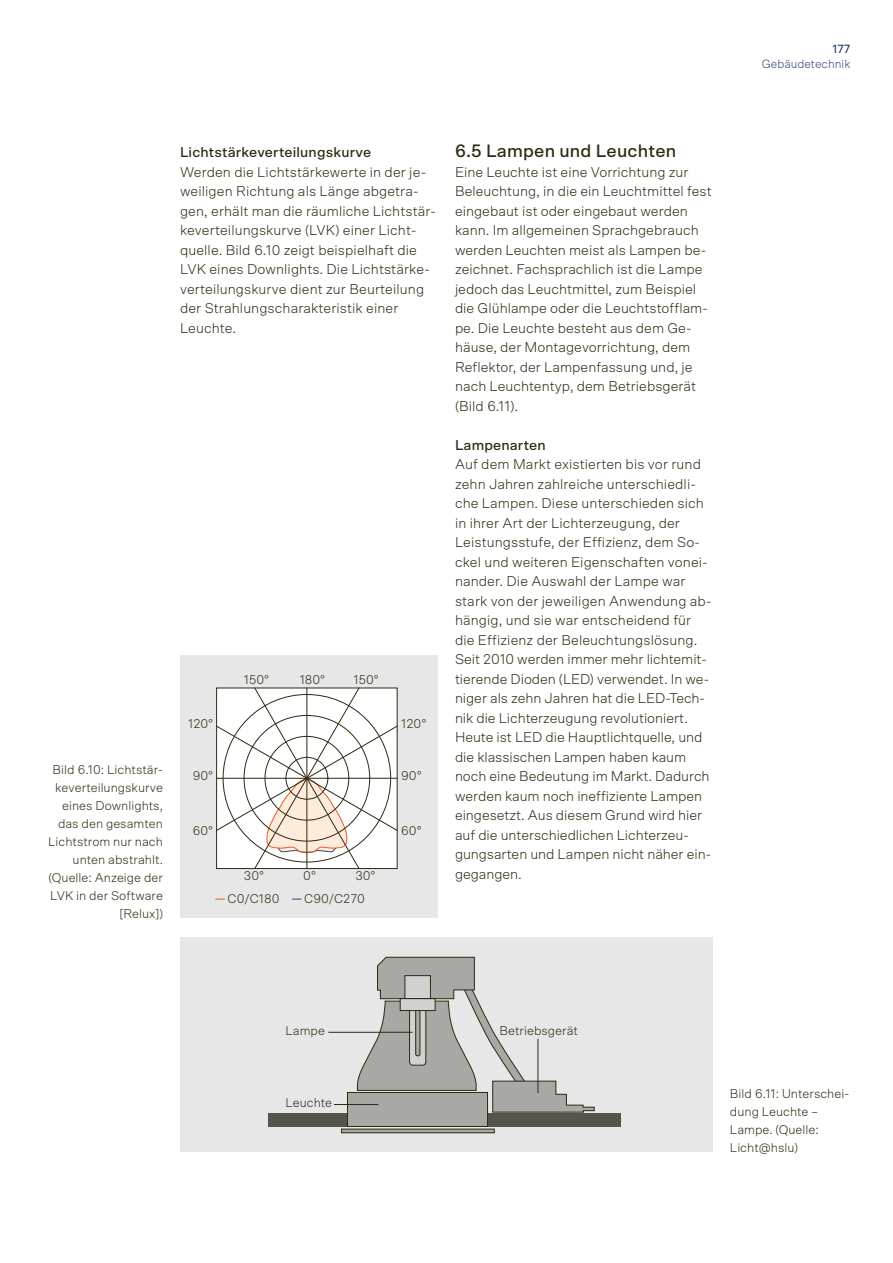
<style>
.page{position:relative;width:893px;height:1263px;background:#fff}
.page>*{position:absolute;margin:0;border:0;box-sizing:border-box;transform-origin:0 0}
.t1{font:500 18px "Scto Grotesk A";letter-spacing:.01em;color:#2f2912}
.t2{font:300 14.25px/19.5px "Scto Grotesk A";color:#2f2912}
.t3{font:500 14.25px "Scto Grotesk A";letter-spacing:.01em;color:#2f2912}
.t4{font:300 12.75px/18px "Scto Grotesk A";color:#2f2912;text-align:right}
.t5{font:300 12px "Scto Grotesk A";color:#334772}
.t6{font:500 12px "Scto Grotesk A";color:#334772}
</style>
<div class="page">
<div style="left:180px;top:655px;width:258px;height:263px;background:#e7e7e7"></div>
<svg style="left:216px;top:687px;width:182px;height:182px;background:#e8e5e1"></svg>
<div style="left:180px;top:937px;width:533px;height:215px;background:#e7e7e7"></div>
<div style="left:268px;top:1113px;width:353px;height:14px;background:#57544b"></div>
<div style="left:347px;top:1092px;width:140px;height:34px;background:#a8a8a5"></div>
<div style="left:341px;top:1129px;width:153px;height:4px;border:1px solid #2f2912"></div>
<svg style="left:357px;top:957px;width:238px;height:155px"></svg>
<hr style="left:328px;top:1032px;width:85px;height:1px;background:#2f2912">
<hr style="left:334px;top:1104px;width:44px;height:1px;background:#2f2912">
<hr style="left:538px;top:1039px;width:1px;height:54px;background:#2f2912">
<p class="t3" style="left:180px;top:144px;width:193px">Lichtstärkeverteilungskurve</p>
<p class="t2" style="left:180px;top:162px;width:257px">Werden die Lichtstärkewerte in der je&shy;weiligen Richtung als Länge abgetra&shy;gen, erhält man die räumliche Lichtstär&shy;keverteilungskurve (LVK) einer Licht&shy;quelle. Bild 6.10 zeigt beispielhaft die LVK eines Downlights. Die Lichtstärke&shy;verteilungskurve dient zur Beurteilung der Strahlungscharakteristik einer Leuchte.</p>
<p class="t4" style="left:48px;top:760px;width:116px">Bild 6.10: Lichtstär&shy;keverteilungskurve eines Downlights, das den gesamten<br>Lichtstrom nur nach unten abstrahlt. (Quelle: Anzeige der<br>LVK in der Software [Relux])</p>
<p class="t4" style="left:244px;top:670px;width:27px">150°</p>
<p class="t4" style="left:354px;top:670px;width:27px">150°</p>
<p class="t4" style="left:300px;top:670px;width:27px">180°</p>
<p class="t4" style="left:188px;top:715px;width:27px">120°</p>
<p class="t4" style="left:401px;top:715px;width:27px">120°</p>
<p class="t4" style="left:193px;top:767px;width:22px">90°</p>
<p class="t4" style="left:401px;top:767px;width:22px">90°</p>
<p class="t4" style="left:193px;top:821px;width:22px">60°</p>
<p class="t4" style="left:401px;top:821px;width:22px">60°</p>
<p class="t4" style="left:244px;top:866px;width:22px">30°</p>
<p class="t4" style="left:355px;top:866px;width:22px">30°</p>
<p class="t4" style="left:303px;top:866px;width:14px">0°</p>
<p class="t4" style="left:228px;top:889px;width:53px">C0/C180</p>
<p class="t4" style="left:304px;top:889px;width:62px">C90/C270</p>
<p class="t1" style="left:455px;top:140px;width:223px">6.5 Lampen und Leuchten</p>
<p class="t2" style="left:455px;top:162px;width:258px">Eine Leuchte ist eine Vorrichtung zur Beleuchtung, in die ein Leuchtmittel fest eingebaut ist oder eingebaut werden kann. Im allgemeinen Sprachgebrauch werden Leuchten meist als Lampen be&shy;zeichnet. Fachsprachlich ist die Lampe jedoch das Leuchtmittel, zum Beispiel die Glühlampe oder die Leuchtstofflam&shy;pe. Die Leuchte besteht aus dem Ge&shy;häuse, der Montagevorrichtung, dem Reflektor, der Lampenfassung und, je nach Leuchtentyp, dem Betriebsgerät (Bild 6.11).</p>
<p class="t3" style="left:455px;top:436px;width:92px">Lampenarten</p>
<p class="t2" style="left:455px;top:454px;width:258px">Auf dem Markt existierten bis vor rund zehn Jahren zahlreiche unterschiedli&shy;che Lampen. Diese unterschieden sich in ihrer Art der Lichterzeugung, der Leistungsstufe, der Effizienz, dem So&shy;ckel und weiteren Eigenschaften vonei&shy;nander. Die Auswahl der Lampe war stark von der jeweiligen Anwendung ab&shy;hängig, und sie war entscheidend für die Effizienz der Beleuchtungslösung.<br>Seit 2010 werden immer mehr lichtemit&shy;tierende Dioden (LED) verwendet. In we&shy;niger als zehn Jahren hat die LED-Tech&shy;nik die Lichterzeugung revolutioniert.<br>Heute ist LED die Hauptlichtquelle, und die klassischen Lampen haben kaum noch eine Bedeutung im Markt. Dadurch werden kaum noch ineffiziente Lampen eingesetzt. Aus diesem Grund wird hier auf die unterschiedlichen Lichterzeu&shy;gungsarten und Lampen nicht näher ein&shy;gegangen.</p>
<p class="t6" style="left:832px;top:41px;width:20px">177</p>
<p class="t5" style="left:762px;top:56px;width:90px">Gebäudetechnik</p>
<p class="t4" style="left:286px;top:1021px;width:41px">Lampe</p>
<p class="t4" style="left:286px;top:1093px;width:48px">Leuchte</p>
<p class="t4" style="left:499px;top:1021px;width:80px">Betriebsgerät</p>
<p class="t4" style="left:730px;top:1085px;width:121px;text-align:left">Bild 6.11: Unterschei&shy;dung Leuchte –<br>Lampe. (Quelle:<br>Licht@hslu)</p>
</div>
